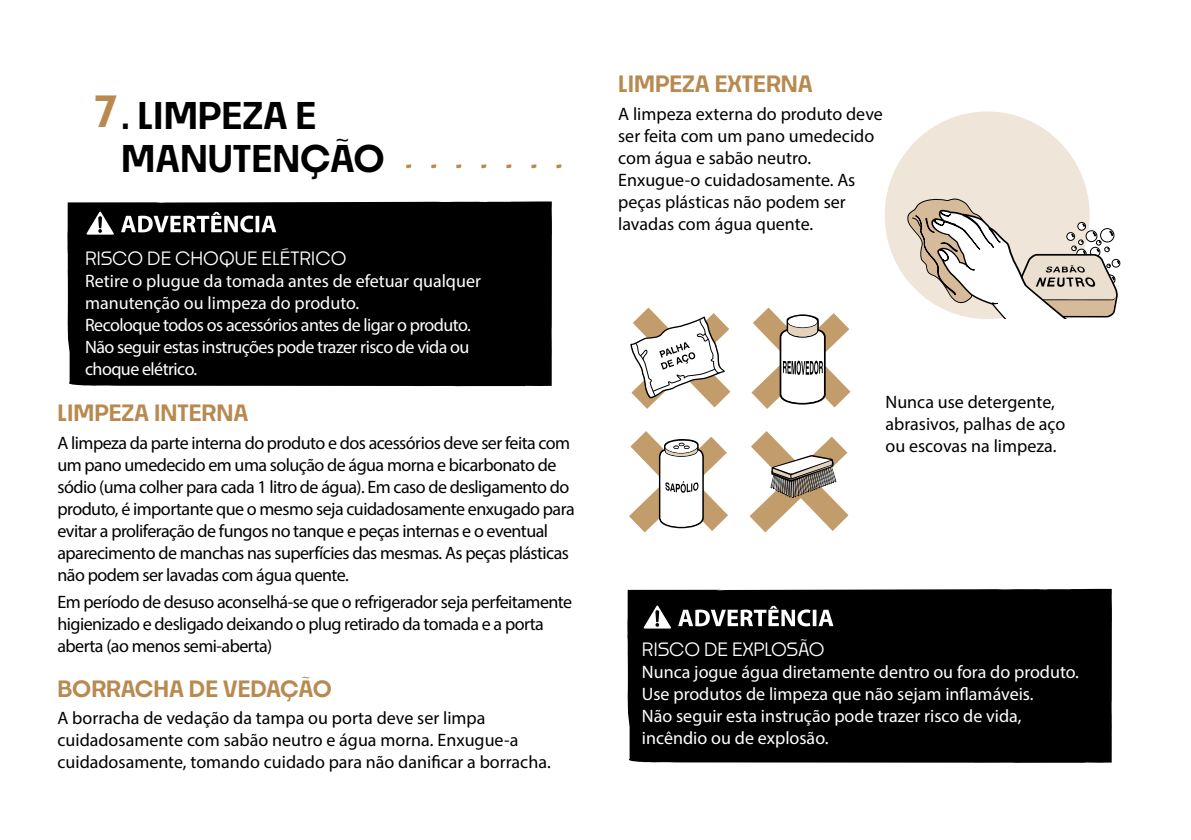
<style>
.page{position:relative;width:1191px;height:840px;background:#fff}
.page>*{position:absolute;margin:0;border:0;box-sizing:border-box;transform-origin:0 0}
.t1{font:600 42px "Noka";color:#b88a50}
.t2{font:600 36px/43.2px "Noka";color:#000}
.t3{font:600 22px "Noka";color:#b88a50}
.t4{font:18px/22px "Myriad Pro";letter-spacing:-.03em;color:#000}
.t5{font:18px/22px "Myriad Pro";color:#000}
.t6{font:18px/22px "Myriad Pro";letter-spacing:-.03em;color:#fff}
.t7{font:18px/22px "Myriad Pro";color:#fff}
.t8{font:500 18px "Noka";color:#fff}
</style>
<div class="page">
<div style="left:67px;top:201px;width:485px;height:185px;background:#000"></div>
<div style="left:627px;top:588px;width:484px;height:174px;background:#000"></div>
<svg style="left:85px;top:209px;width:191px;height:27px"></svg>
<svg style="left:642px;top:603px;width:191px;height:27px"></svg>
<svg style="left:629px;top:431px;width:99px;height:101px"></svg>
<svg style="left:630px;top:307px;width:100px;height:101px"></svg>
<svg style="left:749px;top:431px;width:99px;height:101px"></svg>
<svg style="left:751px;top:307px;width:99px;height:101px"></svg>
<div style="left:884px;top:111px;width:205px;height:208px;background:#efe5d9;border-radius:50%"></div>
<div style="left:1112px;top:259px;width:8px;height:8px;border:1px solid #000;border-radius:50%"></div>
<svg style="left:906px;top:193px;width:213px;height:126px"></svg>
<svg style="left:406px;top:164px;width:6px;height:5px"></svg>
<svg style="left:431px;top:164px;width:6px;height:5px"></svg>
<svg style="left:456px;top:164px;width:6px;height:5px"></svg>
<svg style="left:481px;top:164px;width:6px;height:5px"></svg>
<svg style="left:506px;top:164px;width:6px;height:5px"></svg>
<svg style="left:531px;top:164px;width:6px;height:5px"></svg>
<svg style="left:556px;top:164px;width:6px;height:5px"></svg>
<h1 class="t1" style="left:94px;top:85px;width:27px">7</h1>
<h2 class="t2" style="left:121px;top:93px;width:265px">. LIMPEZA E<br>MANUTENÇÃO</h2>
<p class="t8" style="left:85px;top:246px;width:263px">RISCO DE CHOQUE ELÉTRICO</p>
<p class="t6" style="left:85px;top:269px;width:397px">Retire o plugue da tomada antes de efetuar qualquer manutenção ou limpeza do produto.<br>Recoloque todos os acessórios antes de ligar o produto.<br>Não seguir estas instruções pode trazer risco de vida ou choque elétrico.</p>
<p class="t3" style="left:57px;top:398px;width:192px">LIMPEZA INTERNA</p>
<p class="t4" style="left:57px;top:431px;width:519px">A limpeza da parte interna do produto e dos acessórios deve ser feita com um pano umedecido em uma solução de água morna e bicarbonato de sódio (uma colher para cada 1 litro de água). Em caso de desligamento do produto, é importante que o mesmo seja cuidadosamente enxugado para evitar a proliferação de fungos no tanque e peças internas e o eventual aparecimento de manchas nas superfícies das mesmas. As peças plásticas não podem ser lavadas com água quente.</p>
<p class="t4" style="left:57px;top:590px;width:516px">Em período de desuso aconselhá-se que o refrigerador seja perfeitamente higienizado e desligado deixando o plug retirado da tomada e a porta aberta (ao menos semi-aberta)</p>
<p class="t3" style="left:57px;top:674px;width:276px">BORRACHA DE VEDAÇÃO</p>
<p class="t5" style="left:57px;top:706px;width:495px">A borracha de vedação da tampa ou porta deve ser limpa cuidadosamente com sabão neutro e água morna. Enxugue-a cuidadosamente, tomando cuidado para não danificar a borracha.</p>
<p class="t3" style="left:618px;top:70px;width:196px">LIMPEZA EXTERNA</p>
<p class="t5" style="left:618px;top:103px;width:266px">A limpeza externa do produto deve ser feita com um pano umedecido com água e sabão neutro.<br>Enxugue-o cuidadosamente. As peças plásticas não podem ser lavadas com água quente.</p>
<p class="t5" style="left:885px;top:390px;width:181px">Nunca use detergente, abrasivos, palhas de aço ou escovas na limpeza.</p>
<p class="t8" style="left:642px;top:637px;width:184px">RISCO DE EXPLOSÃO</p>
<p class="t7" style="left:642px;top:660px;width:438px">Nunca jogue água diretamente dentro ou fora do produto.<br>Use produtos de limpeza que não sejam inflamáveis.<br>Não seguir esta instrução pode trazer risco de vida, incêndio ou de explosão.</p>
</div>
